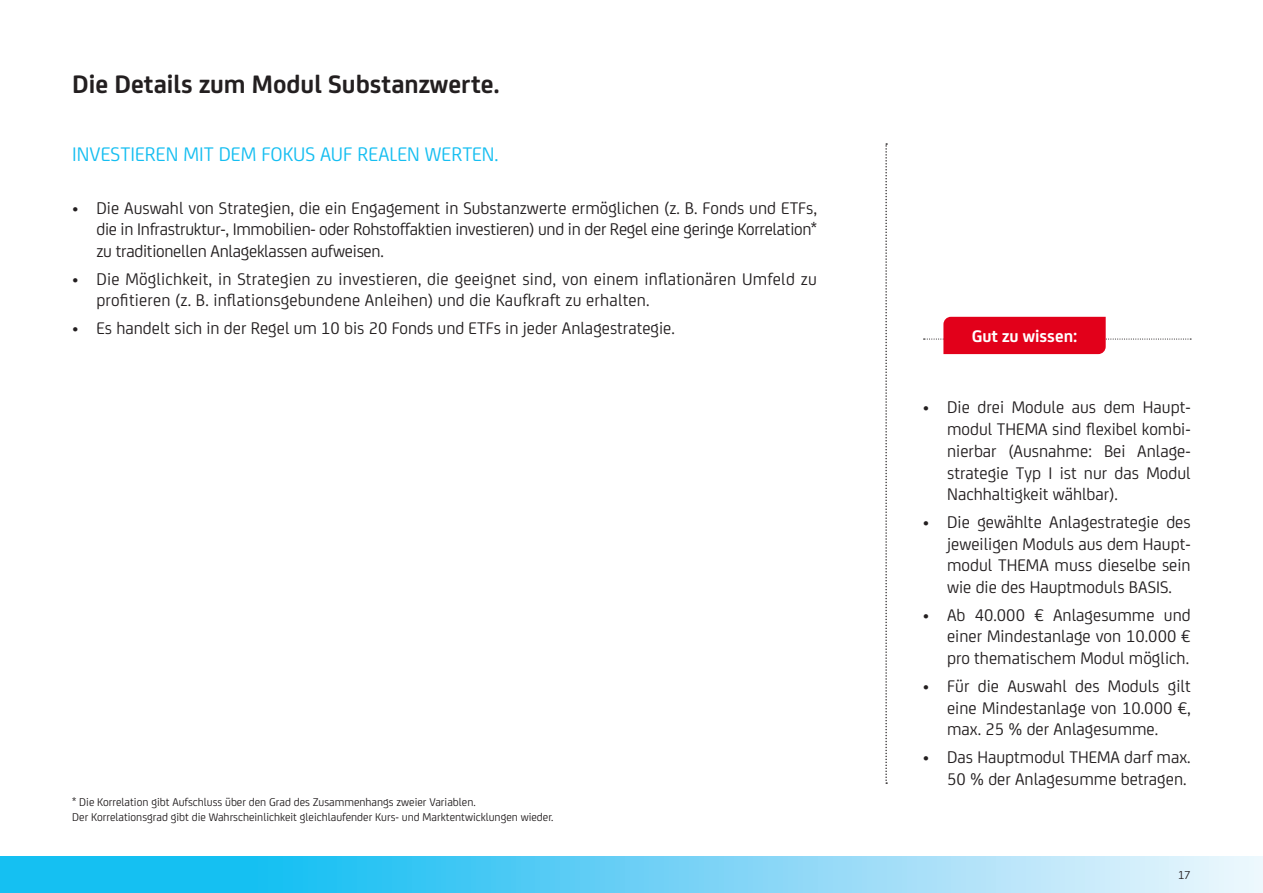
<style>
.page{position:relative;width:1263px;height:893px;background:#fff}
.page>*{position:absolute;margin:0;border:0;box-sizing:border-box;transform-origin:0 0}
.Subtitel_DIGITAL{font:700 27px "Uni Credit";color:#231f20}
.Body_Hedline_DIGITAL{font:21px "Uni Credit";color:#15bef1}
.t1{font:18px/21.8px "Uni Credit";color:#231f20;text-align:justify}
.Bodycopy_DIGITAL{font:700 18px "Uni Credit";color:#fff}
.Bodycopy{font:12.3px "Uni Credit";color:#231f20}
.Bodycopy_DIGITAL-2{font:12px/14.4px "Uni Credit";color:#231f20}
</style>
<div class="page">
<svg style="left:923px;top:317px;width:268px;height:37px"></svg>
<svg style="left:0;top:857px;width:1263px;height:36px;background:#6dd3f6"></svg>
<svg style="left:885px;top:143px;width:2px;height:641px"></svg>
<p class="Subtitel_DIGITAL" style="left:72px;top:64px;width:429px">Die Details zum Modul Substanzwerte.</p>
<p class="Body_Hedline_DIGITAL" style="left:72px;top:139px;width:428px">INVESTIEREN MIT DEM FOKUS AUF REALEN WERTEN.</p>
<p class="t1" style="left:96px;top:196px;width:722px;text-indent:-24px">• Die Auswahl von Strategien, die ein Engagement in Substanzwerte ermöglichen (z. B. Fonds und ETFs, die in Infrastruktur-, Immobilien- oder Rohstoffaktien investieren) und in der Regel eine geringe Korrelation* zu traditionellen Anlageklassen aufweisen.</p>
<p class="t1" style="left:96px;top:267px;width:722px;text-indent:-24px">• Die Möglichkeit, in Strategien zu investieren, die geeignet sind, von einem inflationären Umfeld zu profitieren (z. B. inflationsgebundene Anleihen) und die Kaufkraft zu erhalten.</p>
<p class="t1" style="left:72px;top:316px;width:604px">• Es handelt sich in der Regel um 10 bis 20 Fonds und ETFs in jeder Anlagestrategie.</p>
<p class="Bodycopy_DIGITAL-2" style="left:72px;top:794px;width:482px">* Die Korrelation gibt Aufschluss über den Grad des Zusammenhangs zweier Variablen.<br>Der Korrelationsgrad gibt die Wahrscheinlichkeit gleichlaufender Kurs- und Marktentwicklungen wieder.</p>
<p class="Bodycopy_DIGITAL" style="left:972px;top:323px;width:107px">Gut zu wissen:</p>
<p class="t1" style="left:947px;top:395px;width:245px;text-indent:-24px">• Die drei Module aus dem Haupt&shy;modul THEMA sind flexibel kombi&shy;nierbar (Ausnahme: Bei Anlage&shy;strategie Typ I ist nur das Modul Nachhaltigkeit wählbar).</p>
<p class="t1" style="left:947px;top:510px;width:245px;text-indent:-24px">• Die gewählte Anlagestrategie des jeweiligen Moduls aus dem Haupt&shy;modul THEMA muss dieselbe sein wie die des Hauptmoduls BASIS.</p>
<p class="t1" style="left:947px;top:603px;width:245px;text-indent:-24px">• Ab 40.000 € Anlagesumme und einer Mindestanlage von 10.000 € pro thematischem Modul möglich.</p>
<p class="t1" style="left:947px;top:674px;width:245px;text-indent:-24px">• Für die Auswahl des Moduls gilt eine Mindestanlage von 10.000 €, max. 25 % der Anlagesumme.</p>
<p class="t1" style="left:923px;top:745px;width:269px;text-align:right">• Das Hauptmodul THEMA darf max.<br>50 % der Anlagesumme betragen.</p>
<p class="Bodycopy" style="left:1178px;top:866px;width:14px">17</p>
</div>
